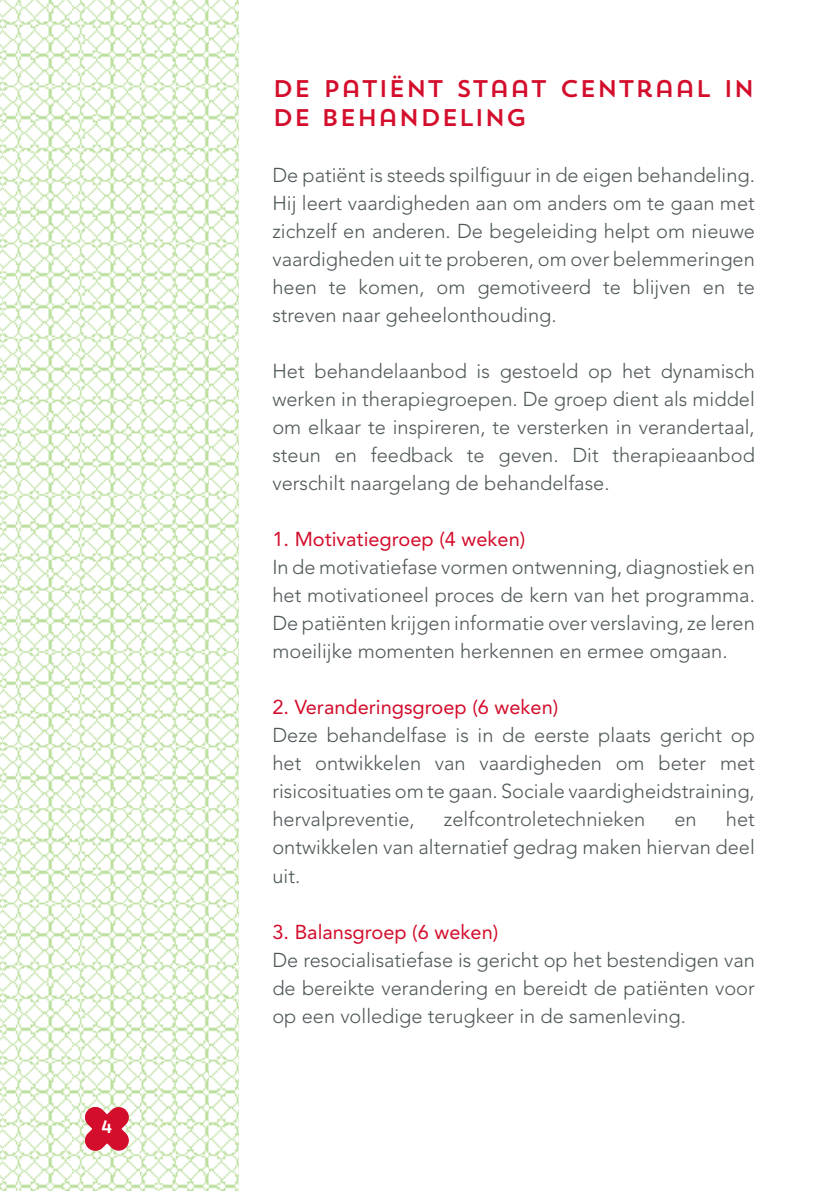
<style>
.page{position:relative;width:840px;height:1191px;background:#fff}
.page>*{position:absolute;margin:0;border:0;box-sizing:border-box;transform-origin:0 0}
.t1{font:24px/28.8px "Trend Sans One";color:#d30d2b}
.t2{font:300 20px/28px "Avenir LT Std";color:#4e5758;text-align:justify}
.t3{font:20px "Avenir LT Std";color:#d30d2b}
.t4{font:18px "Trend Sans One";color:#fff}
</style>
<div class="page">
<img style="left:0;top:0;width:238px;height:1191px">
<svg style="left:85px;top:1107px;width:44px;height:43px;background:#d7334a"></svg>
<p class="t4" style="left:100px;top:1115px;width:14px">4</p>
<p class="t1" style="left:272px;top:74px;width:483px">DE PATIËNT STAAT CENTRAAL IN<br>DE BEHANDELING</p>
<p class="t2" style="left:272px;top:161px;width:483px">De patiënt is steeds spilfiguur in de eigen behandeling.<br>Hij leert vaardigheden aan om anders om te gaan met zichzelf en anderen. De begeleiding helpt om nieuwe vaardigheden uit te proberen, om over belemmeringen heen te komen, om gemotiveerd te blijven en te streven naar geheelonthouding.</p>
<p class="t2" style="left:272px;top:357px;width:483px">Het behandelaanbod is gestoeld op het dynamisch werken in therapiegroepen. De groep dient als middel om elkaar te inspireren, te versterken in verandertaal, steun en feedback te geven. Dit therapieaanbod verschilt naargelang de behandelfase.</p>
<p class="t3" style="left:272px;top:528px;width:254px">1. Motivatiegroep (4 weken)</p>
<p class="t2" style="left:272px;top:553px;width:483px">In de motivatiefase vormen ontwenning, diagnostiek en het motivationeel proces de kern van het programma.<br>De patiënten krijgen informatie over verslaving, ze leren moeilijke momenten herkennen en ermee omgaan.</p>
<p class="t3" style="left:272px;top:696px;width:287px">2. Veranderingsgroep (6 weken)</p>
<p class="t2" style="left:272px;top:721px;width:483px">Deze behandelfase is in de eerste plaats gericht op het ontwikkelen van vaardigheden om beter met risicosituaties om te gaan. Sociale vaardigheidstraining, hervalpreventie,</p>
<p class="t2" style="left:443px;top:805px;width:203px">zelfcontroletechnieken</p>
<p class="t2" style="left:674px;top:805px;width:24px">en</p>
<p class="t2" style="left:272px;top:805px;width:483px;text-indent:453px">het ontwikkelen van alternatief gedrag maken hiervan deel uit.</p>
<p class="t3" style="left:272px;top:920px;width:227px">3. Balansgroep (6 weken)</p>
<p class="t2" style="left:272px;top:945px;width:483px">De resocialisatiefase is gericht op het bestendigen van de bereikte verandering en bereidt de patiënten voor op een volledige terugkeer in de samenleving.</p>
</div>
